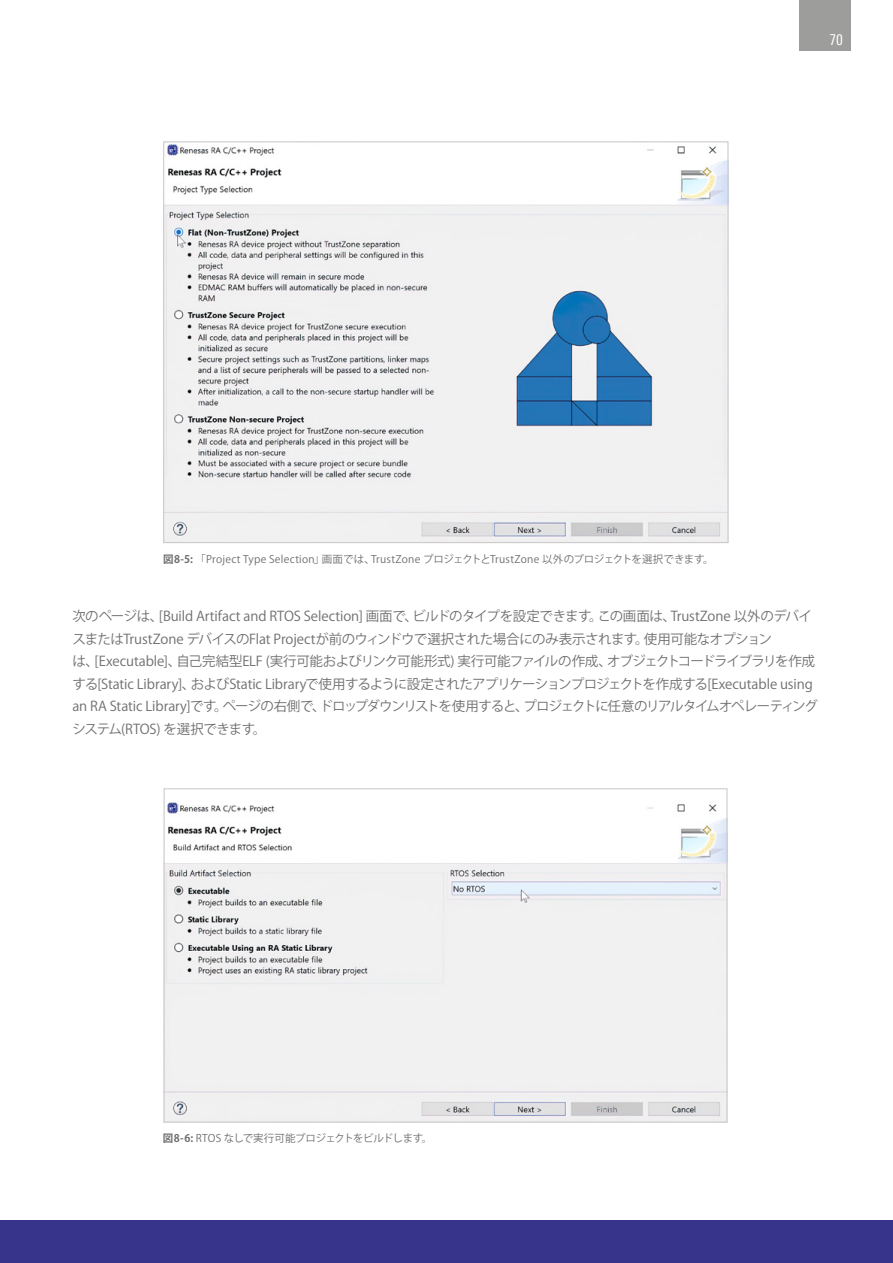
<style>
.page{position:relative;width:893px;height:1263px;background:#fff}
.page>*{position:absolute;margin:0;border:0;box-sizing:border-box;transform-origin:0 0}
.t1{font:15px "Linotype Univers 420 Cn";color:#fff}
.t2{font:13.5px/22.5px "Koz Go Pr 6 N";letter-spacing:-.025em;color:#706f6f}
.t3{font:10.5px "Koz Go Pr 6 N";letter-spacing:.01em;color:#706f6f}
.t4{font:10.5px "Koz Go Pr 6 N";letter-spacing:-.035em;color:#706f6f}
.s1{font-weight:700}
</style>
<div class="page">
<div style="left:799px;top:0;width:51px;height:51px;background:#9d9d9c"></div>
<div style="left:0;top:1220px;width:893px;height:43px;background:#37348b"></div>
<img style="left:166px;top:144px;width:560px;height:397px">
<img style="left:166px;top:1024px;width:559px;height:96px">
<img style="left:166px;top:802px;width:559px;height:222px">
<p class="t1" style="left:829px;top:31px;width:15px">70</p>
<p class="t3" style="left:163px;top:553px;width:552px"><span class="s1">図8-5:</span> 「Project Type Selection」画面では、TrustZone プロジェクトとTrustZone 以外のプロジェクトを選択できます。</p>
<p class="t2" style="left:72px;top:605px;width:747px">次のページは、[Build Artifact and RTOS Selection] 画面で、ビルドのタイプを設定できます。この画面は、TrustZone 以外のデバイスまたはTrustZone デバイスのFlat Projectが前のウィンドウで選択された場合にのみ表示されます。使用可能なオプション<br>は、[Executable]、自己完結型ELF (実行可能およびリンク可能形式) 実行可能ファイルの作成、オブジェクトコードライブラリを作成する[Static Library]、およびStatic Libraryで使用するように設定されたアプリケーションプロジェクトを作成する[Executable using an RA Static Library]です。ページの右側で、ドロップダウンリストを使用すると、プロジェクトに任意のリアルタイムオペレーティングシステム(RTOS) を選択できます。</p>
<p class="t4" style="left:163px;top:1132px;width:271px"><span class="s1">図8-6:</span> RTOS なしで実行可能プロジェクトをビルドします。</p>
</div>
